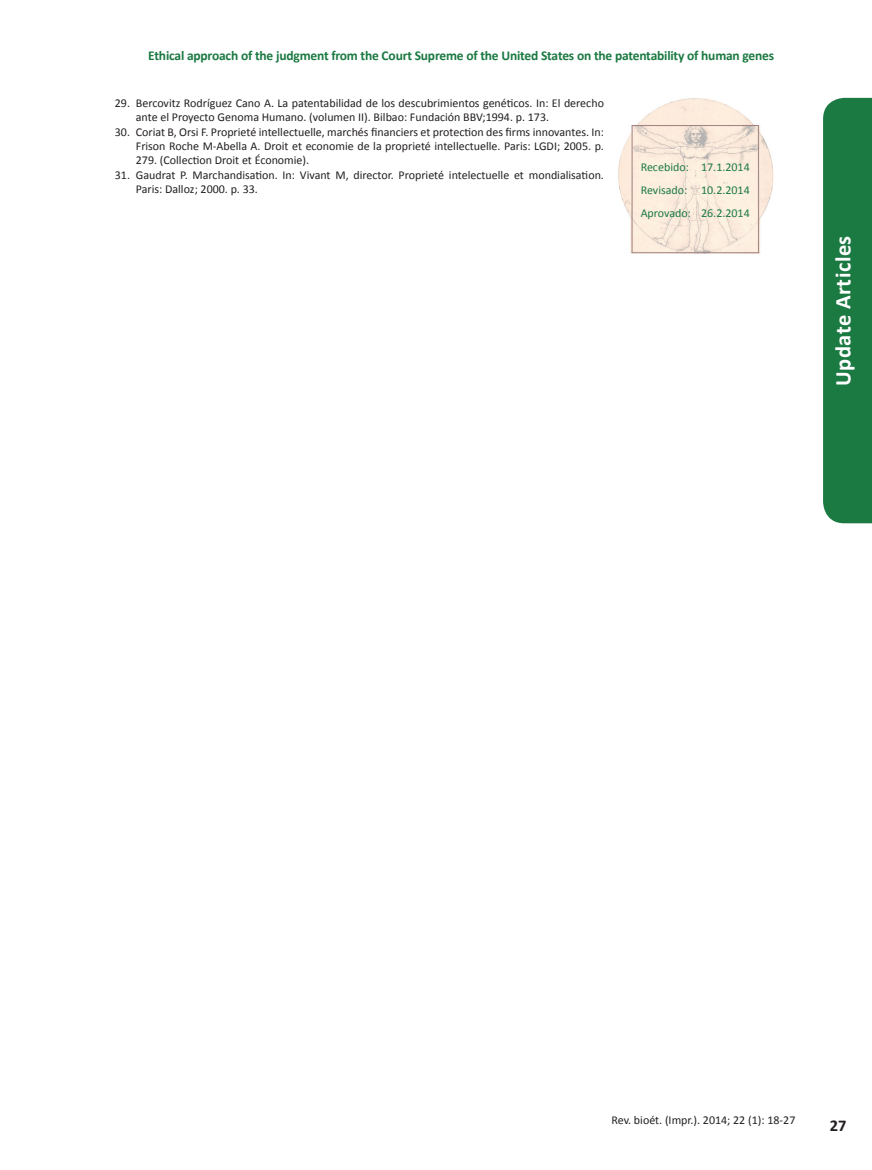
<style>
.page{position:relative;width:872px;height:1170px;background:#fff}
.page>*{position:absolute;margin:0;border:0;box-sizing:border-box;transform-origin:0 0}
.t1{font:700 22.5px "Calibri";letter-spacing:.02em;color:#fff}
.t2{font:700 16.5px "Calibri";color:#231f20}
.t3{font:700 13.5px "Calibri";letter-spacing:-.015em;color:#1b7942}
.t4{font:12px/14.4px "Calibri";color:#231f20}
.t5{font:12px/23px "Calibri";color:#1b7942;text-align:justify}
</style>
<div class="page">
<img style="left:618px;top:98px;width:156px;height:155px">
<div style="left:632px;top:125px;width:126px;height:128px;border:1px solid #a38482"></div>
<div style="left:823px;top:98px;width:49px;height:425px;background:#1b7942"></div>
<p class="t3" style="left:148px;top:47px;width:627px">Ethical approach of the judgment from the Court Supreme of the United States on the patentability of human genes</p>
<p class="t4" style="left:136px;top:96px;width:469px;text-indent:-21px">29. Bercovitz Rodríguez Cano A. La patentabilidad de los descubrimientos genéticos. In: El derecho ante el Proyecto Genoma Humano. (volumen II). Bilbao: Fundación BBV;1994. p. 173.</p>
<p class="t4" style="left:136px;top:124px;width:469px;text-align:justify;text-indent:-21px">30. Coriat B, Orsi F. Proprieté intellectuelle, marchés financiers et protection des firms innovantes. In:<br>Frison Roche M-Abella A. Droit et economie de la proprieté intellectuelle. Paris: LGDI; 2005. p.<br>279. (Collection Droit et Économie).</p>
<p class="t4" style="left:136px;top:168px;width:469px;text-indent:-21px">31. Gaudrat P. Marchandisation. In: Vivant M, director. Proprieté intelectuelle et mondialisation.<br>Paris: Dalloz; 2000. p. 33.</p>
<p class="t5" style="left:640px;top:155px;width:111px">Recebido: 17.1.2014<br>Revisado: 10.2.2014<br>Aprovado: 26.2.2014</p>
<h1 class="t1" style="left:828px;top:386px;width:152px;rotate:-90deg">Update Articles</h1>
<p class="t4" style="left:611px;top:1113px;width:185px">Rev. bioét. (Impr.). 2014; 22 (1): 18-27</p>
<h2 class="t2" style="left:829px;top:1115px;width:18px">27</h2>
</div>
